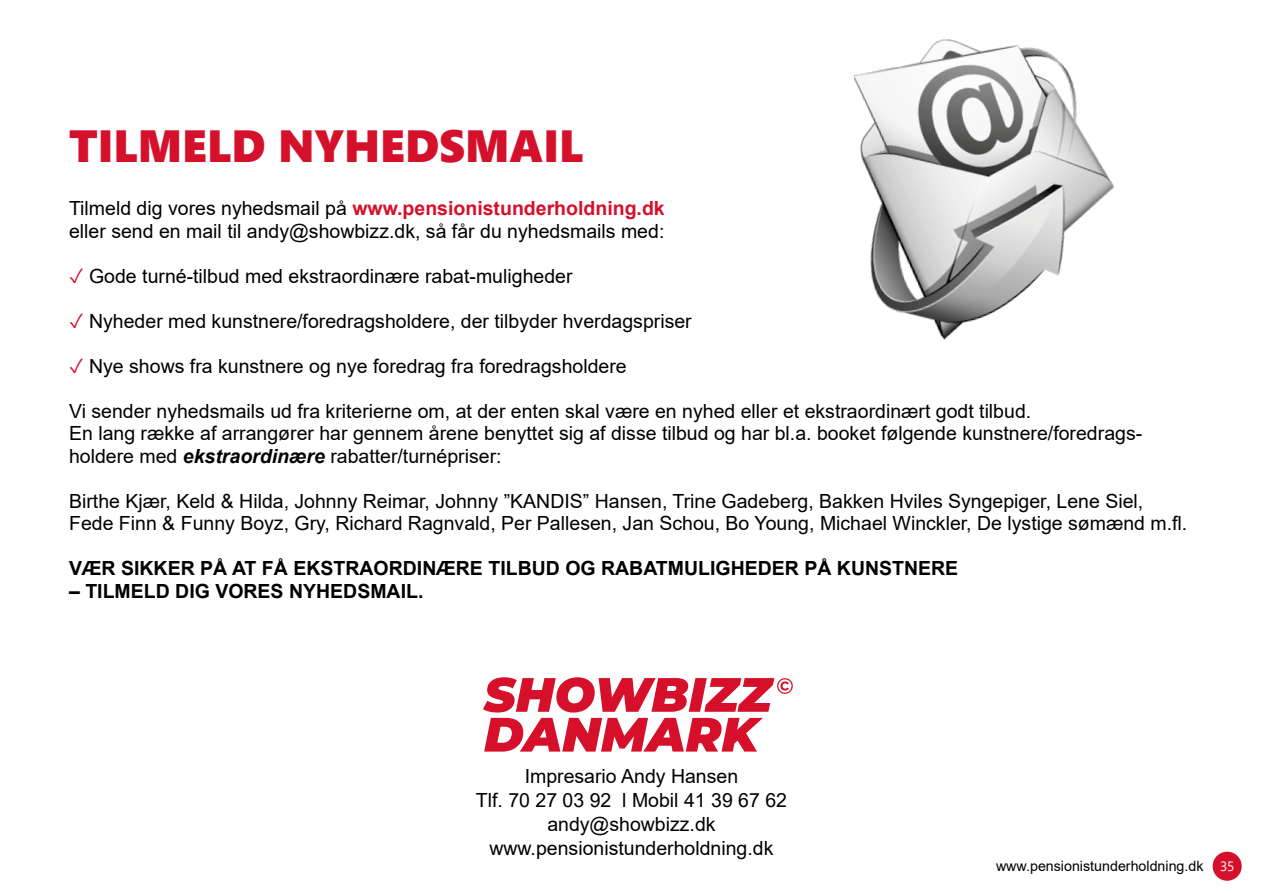
<style>
.page{position:relative;width:1263px;height:893px;background:#fff}
.page>*{position:absolute;margin:0;border:0;box-sizing:border-box;transform-origin:0 0}
.t1{font:45px "Segoe UI Black";color:#d5102a}
.t2{font:19.5px/22.5px "Arial";color:#000}
.t3{font:700 19.5px "Arial";color:#000}
.t4{font:14.25px "Arial";color:#000}
.s1{font-weight:700;color:#d5102a}
.s2{color:#d5102a}
.s3{font-weight:700;font-style:italic}
.s4{font-family:"Segoe UI";font-size:13.5px;color:#fff}
</style>
<div class="page">
<div style="left:1212px;top:852px;width:30px;height:29px;background:#d5102a;border-radius:50%"></div>
<svg style="left:484px;top:718px;width:279px;height:34px"></svg>
<svg style="left:483px;top:677px;width:310px;height:35px"></svg>
<img style="left:853px;top:39px;width:261px;height:301px">
<h1 class="t1" style="left:69px;top:114px;width:516px">TILMELD NYHEDSMAIL</h1>
<p class="t2" style="left:69px;top:197px;width:597px">Tilmeld dig vores nyhedsmail på <span class="s1">www.pensionistunderholdning.dk </span>eller send en mail til andy@showbizz.dk, så får du nyhedsmails med:</p>
<p class="t2" style="left:69px;top:264px;width:505px"><span class="s2">✓</span> Gode turné-tilbud med ekstraordinære rabat-muligheder</p>
<p class="t2" style="left:69px;top:309px;width:624px"><span class="s2">✓</span> Nyheder med kunstnere/foredragsholdere, der tilbyder hverdagspriser</p>
<p class="t2" style="left:69px;top:354px;width:559px"><span class="s2">✓</span> Nye shows fra kunstnere og nye foredrag fra foredragsholdere</p>
<p class="t2" style="left:69px;top:399px;width:1075px">Vi sender nyhedsmails ud fra kriterierne om, at der enten skal være en nyhed eller et ekstraordinært godt tilbud.<br>En lang række af arrangører har gennem årene benyttet sig af disse tilbud og har bl.a. booket følgende kunstnere/foredrags&shy;holdere med <span class="s3">ekstraordinære</span> rabatter/turnépriser:</p>
<p class="t2" style="left:69px;top:489px;width:1120px">Birthe Kjær, Keld &amp; Hilda, Johnny Reimar, Johnny ”KANDIS” Hansen, Trine Gadeberg, Bakken Hviles Syngepiger, Lene Siel,<br>Fede Finn &amp; Funny Boyz, Gry, Richard Ragnvald, Per Pallesen, Jan Schou, Bo Young, Michael Winckler, De lystige sømænd m.fl.</p>
<p class="t3" style="left:69px;top:554px;width:891px">VÆR SIKKER PÅ AT FÅ EKSTRAORDINÆRE TILBUD OG RABATMULIGHEDER PÅ KUNSTNERE</p>
<p class="t3" style="left:69px;top:577px;width:356px">– TILMELD DIG VORES NYHEDSMAIL.</p>
<p class="t2" style="left:476px;top:764px;width:313px;line-height:24px;text-align:center">Impresario Andy Hansen<br>Tlf. 70 27 03 92 l Mobil 41 39 67 62 andy@showbizz.dk www.pensionistunderholdning.dk</p>
<p class="t4" style="left:996px;top:856px;width:240px">www.pensionistunderholdning.dk <span class="s4">35</span></p>
</div>
